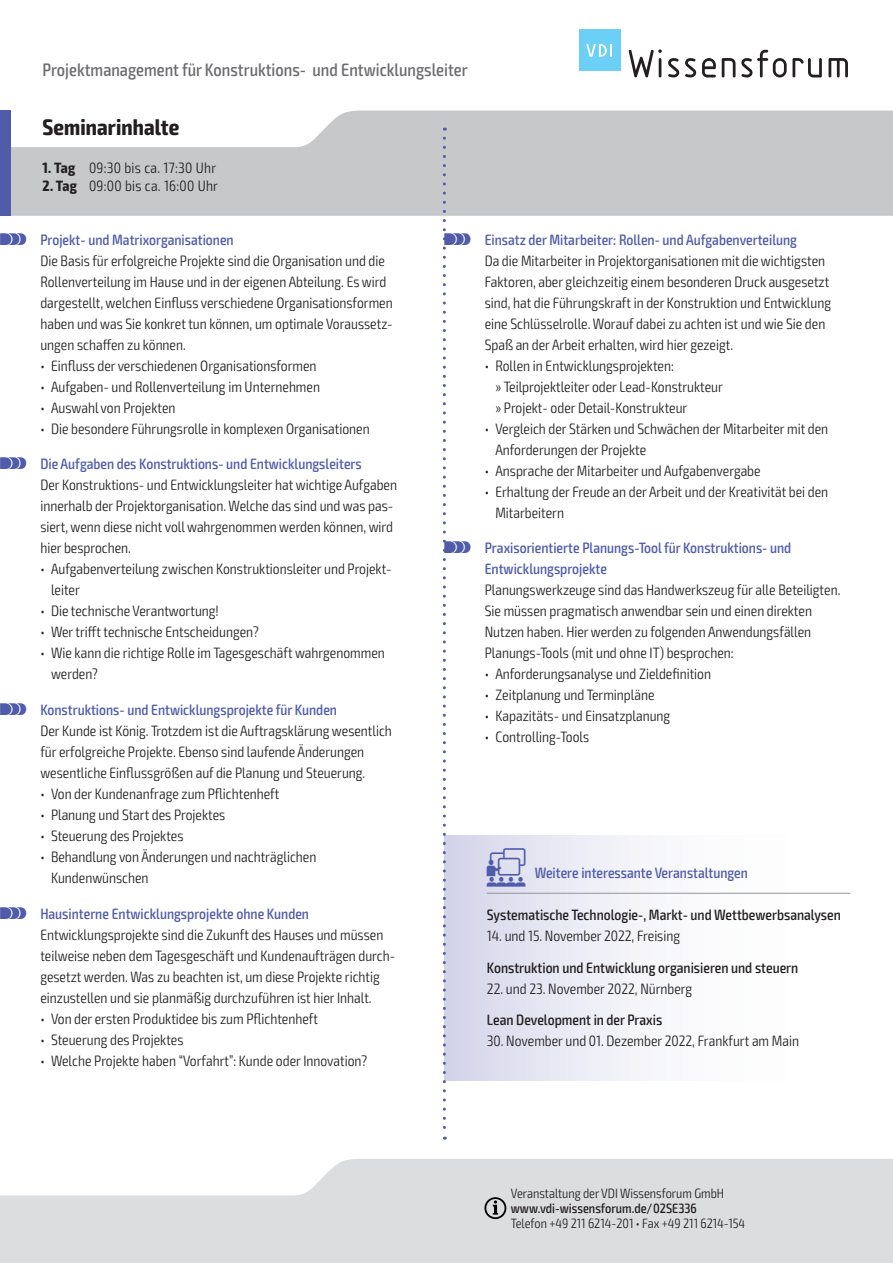
<style>
.page{position:relative;width:893px;height:1263px;background:#fff}
.page>*{position:absolute;margin:0;border:0;box-sizing:border-box;transform-origin:0 0}
.t1{font:700 condensed 22.5px "Exo 2";letter-spacing:.005em;color:#231f20}
.t2{font:500 condensed 18px "Exo 2";color:#6c6d70}
.t3{font:300 condensed 15px/21px "Exo 2";color:#231f20}
.t4{font:500 condensed 15px "Exo 2";color:#231f20}
.t5{font:500 condensed 15px/21px "Exo 2";color:#505ca9}
.t6{font:300 condensed 15px "Exo 2";letter-spacing:.02em;color:#231f20}
.t7{font:300 condensed 13.5px "Exo 2";color:#231f20}
.t8{font:500 condensed 13.5px "Exo 2";color:#231f20}
.s1{font-weight:700}
.s2{font-family:"VDI Iconset S4 A Regular";font-weight:400;font-stretch:normal;color:#505ca9}
.s3{font-weight:500;color:#505ca9}
.s4{font-family:"VDI Iconset S4 A Regular";font-weight:400;font-stretch:normal}
.s5{font-family:"VDI Iconset S4 A Regular";font-weight:400;font-stretch:normal;font-size:19.5px}
</style>
<div class="page">
<svg style="left:0;top:1159px;width:893px;height:104px;background:#e0e1e3"></svg>
<svg style="left:11px;top:111px;width:882px;height:105px;background:#cdced0"></svg>
<div style="left:0;top:111px;width:11px;height:105px;background:#505ca9"></div>
<svg style="left:484px;top:1197px;width:22px;height:22px"></svg>
<svg style="left:629px;top:49px;width:33px;height:28px"></svg>
<svg style="left:668px;top:58px;width:11px;height:19px"></svg>
<svg style="left:685px;top:58px;width:11px;height:19px"></svg>
<svg style="left:702px;top:58px;width:14px;height:19px"></svg>
<svg style="left:722px;top:58px;width:13px;height:19px"></svg>
<svg style="left:741px;top:50px;width:81px;height:27px"></svg>
<svg style="left:828px;top:58px;width:20px;height:19px"></svg>
<div style="left:579px;top:30px;width:41px;height:41px;background:#6bcff6"></div>
<svg style="left:586px;top:44px;width:26px;height:13px"></svg>
<div style="left:444px;top:836px;width:406px;height:244px;background:linear-gradient(to right,#dadbed,#fff)"></div>
<hr style="left:487px;top:893px;width:363px;height:1px;background:#939598">
<svg style="left:443px;top:138px;width:3px;height:1002px"></svg>
<p class="t2" style="left:43px;top:59px;width:427px">Projektmanagement für Konstruktions- und Entwicklungsleiter</p>
<h1 class="t1" style="left:43px;top:113px;width:138px">Seminarinhalte</h1>
<p class="t6" style="left:43px;top:159px;width:175px"><span class="s1">1. Tag</span> 09:30 bis ca. 17:30 Uhr</p>
<p class="t6" style="left:43px;top:177px;width:177px"><span class="s1">2. Tag</span> 09:00 bis ca. 16:00 Uhr</p>
<p class="t3" style="left:40px;top:229px;width:354px;text-indent:-40px"><span class="s2">s</span> <span class="s3">Projekt- und Matrixorganisationen<br></span>Die Basis für erfolgreiche Projekte sind die Organisation und die Rollenverteilung im Hause und in der eigenen Abteilung. Es wird dargestellt, welchen Einfluss verschiedene Organisationsformen haben und was Sie konkret tun können, um optimale Voraussetz&shy;ungen schaffen zu können.</p>
<p class="t3" style="left:40px;top:355px;width:278px">• Einfluss der verschiedenen Organisationsformen</p>
<p class="t3" style="left:40px;top:376px;width:281px">• Aufgaben- und Rollenverteilung im Unternehmen</p>
<p class="t3" style="left:40px;top:397px;width:137px">• Auswahl von Projekten</p>
<p class="t3" style="left:40px;top:418px;width:331px">• Die besondere Führungsrolle in komplexen Organisationen</p>
<p class="t3" style="left:40px;top:454px;width:358px;text-indent:-40px"><span class="s2">s</span> <span class="s3">Die Aufgaben des Konstruktions- und Entwicklungsleiters<br></span>Der Konstruktions- und Entwicklungsleiter hat wichtige Aufgaben innerhalb der Projektorganisation. Welche das sind und was pas&shy;siert, wenn diese nicht voll wahrgenommen werden können, wird hier besprochen.</p>
<p class="t3" style="left:51px;top:559px;width:342px;text-indent:-11px">• Aufgabenverteilung zwischen Konstruktionsleiter und Projekt&shy;leiter</p>
<p class="t3" style="left:40px;top:601px;width:180px">• Die technische Verantwortung!</p>
<p class="t3" style="left:40px;top:622px;width:220px">• Wer trifft technische Entscheidungen?</p>
<p class="t3" style="left:51px;top:643px;width:335px;text-indent:-11px">• Wie kann die richtige Rolle im Tagesgeschäft wahrgenommen werden?</p>
<p class="t3" style="left:40px;top:700px;width:353px;text-indent:-40px"><span class="s2">s</span> <span class="s3">Konstruktions- und Entwicklungsprojekte für Kunden<br></span>Der Kunde ist König. Trotzdem ist die Auftragsklärung wesentlich für erfolgreiche Projekte. Ebenso sind laufende Änderungen wesentliche Einflussgrößen auf die Planung und Steuerung.</p>
<p class="t3" style="left:40px;top:784px;width:241px">• Von der Kundenanfrage zum Pflichtenheft</p>
<p class="t3" style="left:40px;top:805px;width:186px">• Planung und Start des Projektes</p>
<p class="t3" style="left:40px;top:826px;width:145px">• Steuerung des Projektes</p>
<p class="t3" style="left:51px;top:847px;width:267px;text-indent:-11px">• Behandlung von Änderungen und nachträglichen<br>Kundenwünschen</p>
<p class="t3" style="left:40px;top:904px;width:356px;text-indent:-40px"><span class="s2">s</span> <span class="s3">Hausinterne Entwicklungsprojekte ohne Kunden </span>Entwicklungsprojekte sind die Zukunft des Hauses und müssen teilweise neben dem Tagesgeschäft und Kundenaufträgen durch&shy;gesetzt werden. Was zu beachten ist, um diese Projekte richtig einzustellen und sie planmäßig durchzuführen ist hier Inhalt.</p>
<p class="t3" style="left:40px;top:1009px;width:279px">• Von der ersten Produktidee bis zum Pflichtenheft</p>
<p class="t3" style="left:40px;top:1030px;width:145px">• Steuerung des Projektes</p>
<p class="t3" style="left:40px;top:1051px;width:328px">• Welche Projekte haben “Vorfahrt”: Kunde oder Innovation?</p>
<p class="t3" style="left:485px;top:229px;width:348px;text-indent:-40px"><span class="s2">s</span> <span class="s3">Einsatz der Mitarbeiter: Rollen- und Aufgabenverteilung<br></span>Da die Mitarbeiter in Projektorganisationen mit die wichtigsten Faktoren, aber gleichzeitig einem besonderen Druck ausgesetzt sind, hat die Führungskraft in der Konstruktion und Entwicklung eine Schlüsselrolle. Worauf dabei zu achten ist und wie Sie den Spaß an der Arbeit erhalten, wird hier gezeigt.</p>
<p class="t3" style="left:495px;top:355px;width:229px;text-indent:-11px">• Rollen in Entwicklungsprojekten:<br>» Teilprojektleiter oder Lead-Konstrukteur » Projekt- oder Detail-Konstrukteur</p>
<p class="t3" style="left:495px;top:418px;width:334px;text-indent:-11px">• Vergleich der Stärken und Schwächen der Mitarbeiter mit den<br>Anforderungen der Projekte</p>
<p class="t3" style="left:485px;top:460px;width:277px">• Ansprache der Mitarbeiter und Aufgabenvergabe</p>
<p class="t3" style="left:495px;top:481px;width:334px;text-indent:-11px">• Erhaltung der Freude an der Arbeit und der Kreativität bei den<br>Mitarbeitern</p>
<p class="t5" style="left:485px;top:538px;width:308px;text-indent:-40px"><span class="s4">s</span> Praxisorientierte Planungs-Tool für Konstruktions- und<br>Entwicklungsprojekte</p>
<p class="t3" style="left:485px;top:580px;width:357px">Planungswerkzeuge sind das Handwerkszeug für alle Beteiligten.<br>Sie müssen pragmatisch anwendbar sein und einen direkten Nutzen haben. Hier werden zu folgenden Anwendungsfällen Planungs-Tools (mit und ohne IT) besprochen:</p>
<p class="t3" style="left:485px;top:664px;width:228px">• Anforderungsanalyse und Zieldefinition</p>
<p class="t3" style="left:485px;top:685px;width:171px">• Zeitplanung und Terminpläne</p>
<p class="t3" style="left:485px;top:706px;width:187px">• Kapazitäts- und Einsatzplanung</p>
<p class="t3" style="left:485px;top:727px;width:106px">• Controlling-Tools</p>
<p class="t5" style="left:487px;top:862px;width:263px"><span class="s5">W</span> Weitere interessante Veranstaltungen</p>
<p class="t4" style="left:487px;top:906px;width:355px">Systematische Technologie-, Markt- und Wettbewerbsanalysen</p>
<p class="t3" style="left:487px;top:926px;width:195px">14. und 15. November 2022, Freising</p>
<p class="t4" style="left:487px;top:959px;width:313px">Konstruktion und Entwicklung organisieren und steuern</p>
<p class="t3" style="left:487px;top:978px;width:207px">22. und 23. November 2022, Nürnberg</p>
<p class="t4" style="left:487px;top:1011px;width:177px">Lean Development in der Praxis</p>
<p class="t3" style="left:487px;top:1031px;width:314px">30. November und 01. Dezember 2022, Frankfurt am Main</p>
<p class="t7" style="left:511px;top:1185px;width:215px">Veranstaltung der VDI Wissensforum GmbH</p>
<p class="t8" style="left:511px;top:1200px;width:187px">www.vdi-wissensforum.de/02SE336</p>
<p class="t7" style="left:511px;top:1215px;width:236px">Telefon +49 211 6214-201 • Fax +49 211 6214-154</p>
</div>
